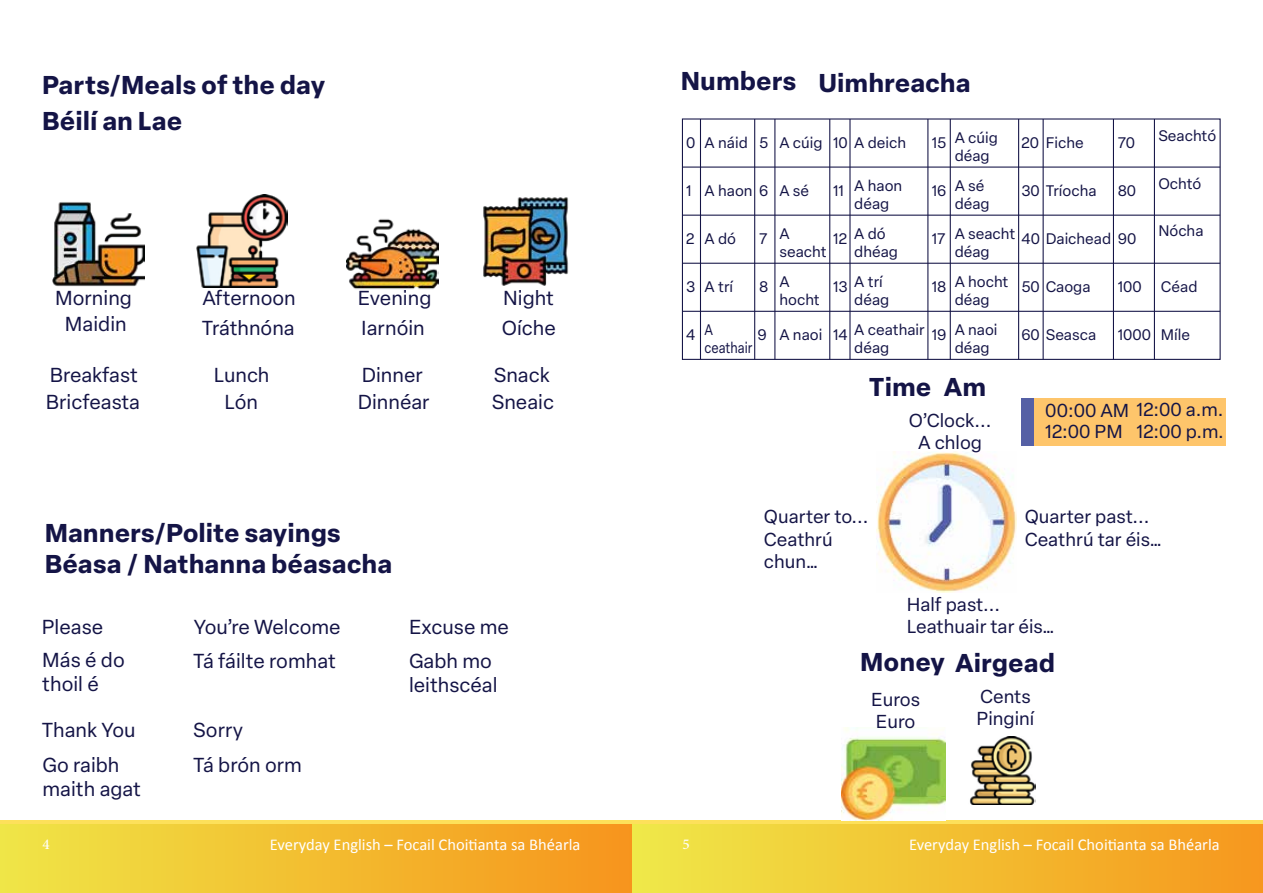
<style>
.page{position:relative;width:1263px;height:893px;background:#fff}
.page>*{position:absolute;margin:0;border:0;box-sizing:border-box;transform-origin:0 0}
.t1{font:700 25.35px/35.7px "Elza Text";color:#141446}
.t2{font:19.95px/24px "Elza Text";color:#141446}
.t3{font:18.45px/22px "Elza Text";color:#141446}
.t4{font:16.5px "Calibri";color:#fff}
.t5{font:15px/18.1px "Elza Text";color:#141446}
.t6{font:15px/18.1px "Elza Text";color:#141446;scale:.84 1}
.t7{font:500 15px "Minion Pro";color:#fff}
</style>
<div class="page">
<div style="left:631px;top:821px;width:632px;height:72px;background:linear-gradient(to right,#fde05a,#fde05a)"></div>
<div style="left:0;top:821px;width:631px;height:72px;background:linear-gradient(to right,#fde05a,#fde05a)"></div>
<div style="left:631px;top:825px;width:632px;height:68px;background:linear-gradient(to right,#efe948,#f6971d)"></div>
<div style="left:0;top:825px;width:631px;height:68px;background:linear-gradient(to right,#efe646,#f6941c)"></div>
<img style="left:483px;top:197px;width:86px;height:89px">
<img style="left:347px;top:219px;width:92px;height:71px">
<img style="left:196px;top:195px;width:92px;height:92px">
<img style="left:52px;top:202px;width:93px;height:85px">
<div style="left:1034px;top:398px;width:191px;height:48px;background:#fec56b"></div>
<div style="left:682px;top:118px;width:539px;height:242px;border:1px solid #141446"></div>
<hr style="left:682px;top:311px;width:538px;height:1px;background:#141446">
<hr style="left:682px;top:263px;width:538px;height:1px;background:#141446">
<hr style="left:682px;top:215px;width:538px;height:1px;background:#141446">
<hr style="left:682px;top:167px;width:538px;height:1px;background:#141446">
<hr style="left:1113px;top:119px;width:1px;height:240px;background:#141446">
<hr style="left:1154px;top:119px;width:1px;height:240px;background:#141446">
<hr style="left:1042px;top:119px;width:2px;height:240px;background:#141446">
<hr style="left:1018px;top:119px;width:1px;height:240px;background:#141446">
<hr style="left:950px;top:119px;width:1px;height:240px;background:#141446">
<hr style="left:927px;top:119px;width:1px;height:240px;background:#141446">
<hr style="left:849px;top:119px;width:1px;height:240px;background:#141446">
<hr style="left:829px;top:119px;width:1px;height:240px;background:#141446">
<hr style="left:774px;top:119px;width:1px;height:240px;background:#141446">
<hr style="left:754px;top:119px;width:1px;height:240px;background:#141446">
<hr style="left:700px;top:119px;width:1px;height:240px;background:#141446">
<img style="left:876px;top:451px;width:141px;height:141px">
<img style="left:970px;top:737px;width:65px;height:67px">
<img style="left:841px;top:727px;width:104px;height:94px">
<div style="left:1022px;top:398px;width:12px;height:48px;background:#5560a5"></div>
<h1 class="t1" style="left:42px;top:66px;width:284px">Parts/Meals of the day<br>Béilí an Lae</h1>
<h2 class="t2" style="left:55px;top:285px;width:78px">Morning</h2>
<h2 class="t2" style="left:65px;top:311px;width:63px">Maidin</h2>
<h2 class="t2" style="left:202px;top:285px;width:95px">Afternoon</h2>
<h2 class="t2" style="left:358px;top:285px;width:75px">Evening</h2>
<h2 class="t2" style="left:503px;top:285px;width:52px">Night</h2>
<h2 class="t2" style="left:202px;top:315px;width:94px">Tráthnóna</h2>
<h2 class="t2" style="left:361px;top:315px;width:65px">Iarnóin</h2>
<h2 class="t2" style="left:502px;top:315px;width:55px">Oíche</h2>
<h2 class="t2" style="left:50px;top:362px;width:90px">Breakfast</h2>
<h2 class="t2" style="left:214px;top:362px;width:57px">Lunch</h2>
<h2 class="t2" style="left:362px;top:362px;width:63px">Dinner</h2>
<h2 class="t2" style="left:494px;top:362px;width:58px">Snack</h2>
<h2 class="t2" style="left:46px;top:389px;width:96px">Bricfeasta</h2>
<h2 class="t2" style="left:225px;top:389px;width:35px">Lón</h2>
<h2 class="t2" style="left:358px;top:389px;width:73px">Dinnéar</h2>
<h2 class="t2" style="left:492px;top:389px;width:64px">Sneaic</h2>
<h1 class="t1" style="left:45px;top:517px;width:349px;line-height:30.6px">Manners/Polite sayings<br>Béasa / Nathanna béasacha</h1>
<h2 class="t2" style="left:42px;top:614px;width:63px">Please</h2>
<h2 class="t2" style="left:194px;top:614px;width:148px">You’re Welcome</h2>
<h2 class="t2" style="left:409px;top:614px;width:101px">Excuse me</h2>
<h2 class="t2" style="left:42px;top:647px;width:84px">Más é do thoil é</h2>
<h2 class="t2" style="left:193px;top:648px;width:144px">Tá fáilte romhat</h2>
<h2 class="t2" style="left:409px;top:648px;width:90px">Gabh mo leithscéal</h2>
<h2 class="t2" style="left:42px;top:717px;width:95px">Thank You</h2>
<h2 class="t2" style="left:193px;top:717px;width:51px">Sorry</h2>
<h2 class="t2" style="left:43px;top:752px;width:100px">Go raibh maith agat</h2>
<h2 class="t2" style="left:193px;top:752px;width:110px">Tá brón orm</h2>
<h1 class="t1" style="left:681px;top:62px;width:117px">Numbers</h1>
<h1 class="t1" style="left:818px;top:64px;width:154px">Uimhreacha</h1>
<p class="t5" style="left:686px;top:133px;width:11px">0</p>
<p class="t5" style="left:686px;top:181px;width:7px">1</p>
<p class="t5" style="left:686px;top:229px;width:10px">2</p>
<p class="t5" style="left:686px;top:277px;width:11px">3</p>
<p class="t5" style="left:686px;top:325px;width:11px">4</p>
<p class="t5" style="left:705px;top:133px;width:45px">A náid</p>
<p class="t5" style="left:759px;top:133px;width:11px">5</p>
<p class="t5" style="left:705px;top:181px;width:65px">A haon 6</p>
<p class="t5" style="left:759px;top:229px;width:10px">7</p>
<p class="t5" style="left:759px;top:277px;width:11px">8</p>
<p class="t5" style="left:757px;top:325px;width:11px">9</p>
<p class="t5" style="left:705px;top:229px;width:33px">A dó</p>
<p class="t5" style="left:705px;top:277px;width:30px">A trí</p>
<p class="t6" style="left:705px;top:320px;width:59px">A ceathair</p>
<p class="t5" style="left:779px;top:133px;width:45px">A cúig</p>
<p class="t5" style="left:779px;top:181px;width:31px">A sé</p>
<p class="t5" style="left:779px;top:224px;width:49px">A seacht</p>
<p class="t5" style="left:779px;top:272px;width:42px">A hocht</p>
<p class="t5" style="left:779px;top:325px;width:44px">A naoi</p>
<p class="t5" style="left:833px;top:133px;width:74px">10 A deich</p>
<p class="t5" style="left:854px;top:176px;width:50px">A haon déag</p>
<p class="t5" style="left:854px;top:224px;width:45px">A dó dhéag</p>
<p class="t5" style="left:854px;top:272px;width:37px">A trí déag</p>
<p class="t5" style="left:854px;top:320px;width:72px">A ceathair déag</p>
<p class="t5" style="left:932px;top:133px;width:16px">15</p>
<p class="t5" style="left:932px;top:181px;width:16px">16</p>
<p class="t5" style="left:932px;top:229px;width:15px">17</p>
<p class="t5" style="left:932px;top:277px;width:16px">18</p>
<p class="t5" style="left:932px;top:325px;width:16px">19</p>
<p class="t5" style="left:833px;top:181px;width:12px">11</p>
<p class="t5" style="left:833px;top:229px;width:15px">12</p>
<p class="t5" style="left:833px;top:277px;width:16px">13</p>
<p class="t5" style="left:833px;top:325px;width:16px">14</p>
<p class="t5" style="left:955px;top:128px;width:45px">A cúig déag</p>
<p class="t5" style="left:955px;top:176px;width:37px">A sé déag</p>
<p class="t5" style="left:955px;top:224px;width:62px">A seacht déag</p>
<p class="t5" style="left:955px;top:272px;width:55px">A hocht déag</p>
<p class="t5" style="left:955px;top:320px;width:44px">A naoi déag</p>
<p class="t5" style="left:1021px;top:133px;width:64px">20 Fiche</p>
<p class="t5" style="left:1021px;top:181px;width:77px">30 Tríocha</p>
<p class="t5" style="left:1021px;top:229px;width:116px">40 Daichead 90</p>
<p class="t5" style="left:1021px;top:277px;width:71px">50 Caoga</p>
<p class="t5" style="left:1021px;top:325px;width:76px">60 Seasca</p>
<p class="t5" style="left:1118px;top:133px;width:19px">70</p>
<p class="t5" style="left:1118px;top:181px;width:20px">80</p>
<p class="t5" style="left:1118px;top:277px;width:25px">100</p>
<p class="t5" style="left:1118px;top:325px;width:35px">1000</p>
<h1 class="t1" style="left:869px;top:368px;width:64px">Time</h1>
<h1 class="t1" style="left:944px;top:368px;width:44px">Am</h1>
<p class="t5" style="left:1158px;top:126px;width:59px">Seachtó</p>
<p class="t5" style="left:1158px;top:173px;width:45px">Ochtó</p>
<p class="t5" style="left:1158px;top:221px;width:47px">Nócha</p>
<p class="t5" style="left:1161px;top:277px;width:38px">Céad</p>
<p class="t5" style="left:1161px;top:325px;width:31px">Míle</p>
<p class="t3" style="left:909px;top:408px;width:84px;text-align:center">O’Clock...<br>A chlog</p>
<p class="t3" style="left:1045px;top:398px;width:180px">00:00 AM 12:00 a.m.<br>12:00 PM</p>
<p class="t3" style="left:1137px;top:419px;width:89px">12:00 p.m.</p>
<p class="t3" style="left:764px;top:505px;width:106px">Quarter to...<br>Ceathrú chun…</p>
<p class="t3" style="left:1025px;top:505px;width:139px">Quarter past...<br>Ceathrú tar éis…</p>
<p class="t3" style="left:907px;top:592px;width:150px">Half past...<br>Leathuair tar éis…</p>
<h1 class="t1" style="left:860px;top:644px;width:196px">Money Airgead</h1>
<p class="t3" style="left:871px;top:688px;width:50px">Euros<br>Euro</p>
<p class="t3" style="left:976px;top:685px;width:59px">Cents<br>Pinginí</p>
<p class="t7" style="left:43px;top:834px;width:9px">4</p>
<p class="t4" style="left:270px;top:834px;width:312px">Everyday English – Focail Choitianta sa Bhéarla</p>
<p class="t7" style="left:682px;top:834px;width:9px">5</p>
<p class="t4" style="left:909px;top:834px;width:312px">Everyday English – Focail Choitianta sa Bhéarla</p>
</div>
